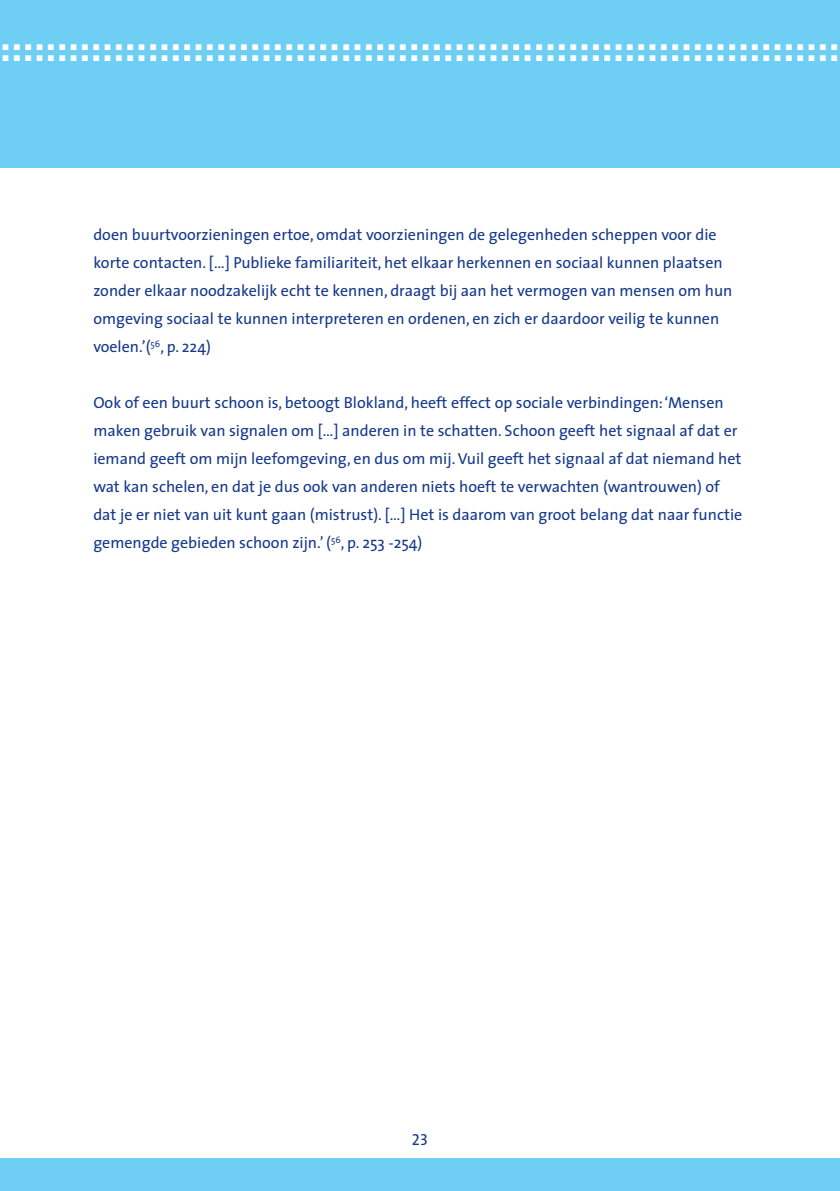
<style>
.page{position:relative;width:840px;height:1191px;background:#fff}
.page>*{position:absolute;margin:0;border:0;box-sizing:border-box;transform-origin:0 0}
.t1{font:16px/28px "The Sans";color:#153889}
.t2{font:16px "The Sans Caps";color:#153889}
.t3{font:5.6px/11.4px "Erasmus Block";color:#fff}
</style>
<div class="page">
<div style="left:0;top:1158px;width:839px;height:33px;background:#6fcef4"></div>
<div style="left:0;top:0;width:839px;height:167px;background:#6fcef4"></div>
<p class="t3" style="left:3px;top:42px;width:835px">A A A A A A A A A A A A A A A A A A A A A A A A A A A A A A A A A A A A A A A A A A A A A A A A A A A A A A A A A A A A A A A A A A A A A A A A A A<br>A A A A A A A A A A A A A A A A A A A A A A A A A A A A A A A A A A A A A A A A A A A A A A A A A A A A A A A A A A A A A A A A A A A A A A A A A A</p>
<p class="t1" style="left:93px;top:221px;width:640px">doen buurtvoorzieningen ertoe, omdat voorzieningen de gelegenheden scheppen voor die korte contacten. […] Publieke familiariteit, het elkaar herkennen en sociaal kunnen plaatsen zonder elkaar noodzakelijk echt te kennen, draagt bij aan het vermogen van mensen om hun omgeving sociaal te kunnen interpreteren en ordenen, en zich er daardoor veilig te kunnen voelen.’(<sup>56</sup>, p. 224)</p>
<p class="t1" style="left:93px;top:389px;width:650px">Ook of een buurt schoon is, betoogt Blokland, heeft effect op sociale verbindingen:‘Mensen maken gebruik van signalen om […] anderen in te schatten. Schoon geeft het signaal af dat er iemand geeft om mijn leefomgeving, en dus om mij.Vuil geeft het signaal af dat niemand het wat kan schelen, en dat je dus ook van anderen niets hoeft te verwachten (wantrouwen) of dat je er niet van uit kunt gaan (mistrust). […] Het is daarom van groot belang dat naar functie gemengde gebieden schoon zijn.’(<sup>56</sup>, p. 253 -254)</p>
<p class="t2" style="left:412px;top:1129px;width:18px">23</p>
</div>
